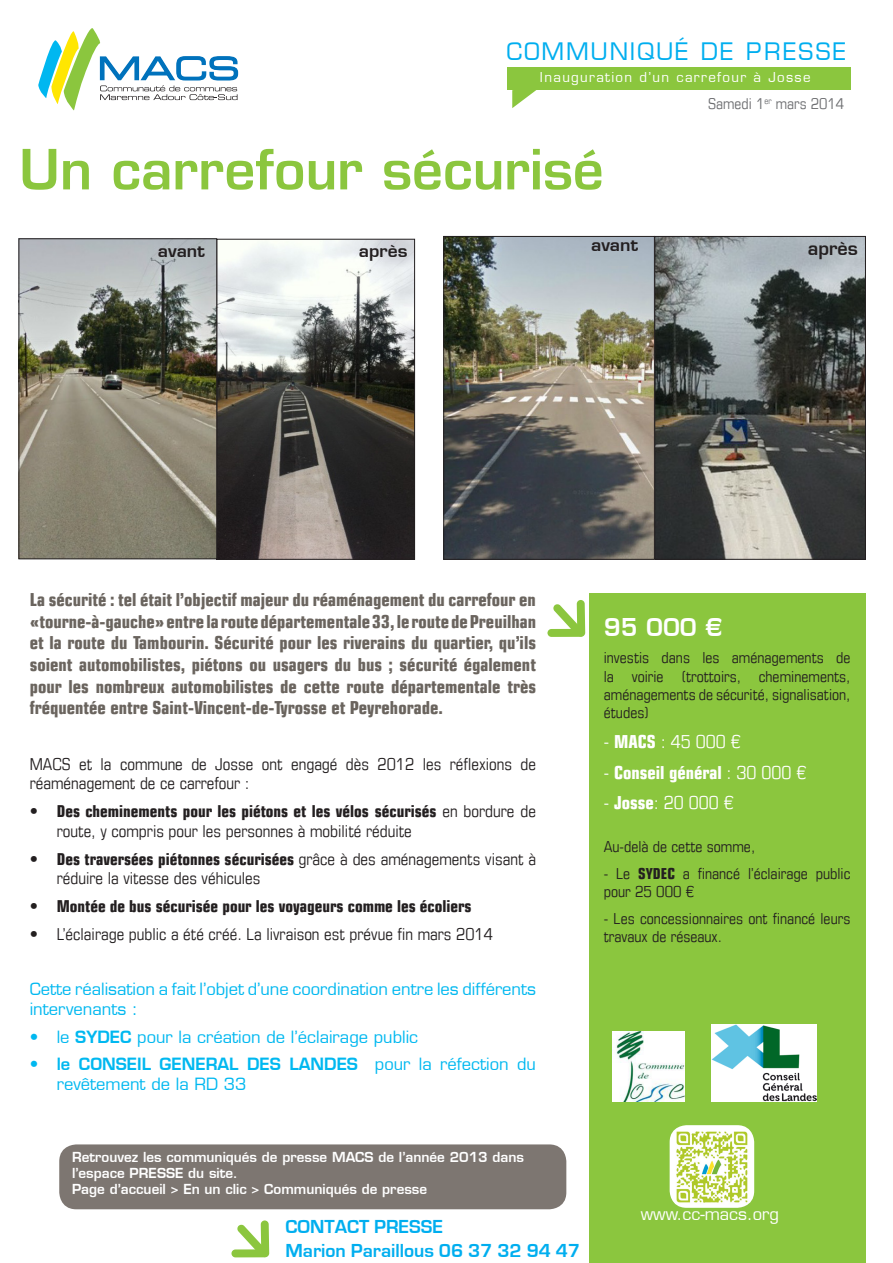
<style>
.page{position:relative;width:893px;height:1263px;background:#fff}
.page>*{position:absolute;margin:0;border:0;box-sizing:border-box;transform-origin:0 0}
.t1{font:600 54px "Eurostile LT";color:#8bc63e}
.t2{font:600 24px "Eurostile LT";color:#fff}
.t3{font:23.55px "Eurostile LT";letter-spacing:.075em;color:#00aeef}
.t4{font:700 19.5px "Eurostile";color:#00aeef}
.t5{font:700 condensed 18px/21.6px "Eurostile LT";color:#6a645e;text-align:justify}
.t6{font:condensed 18px "Eurostile LT";color:#fff}
.t7{font:700 condensed 18px "Eurostile LT";color:#fff}
.t8{font:600 18px "Eurostile LT";color:#231f20}
.t9{font:condensed 16.5px/19.8px "Eurostile LT";color:#231f20}
.t10{font:16.5px/19.8px "Eurostile LT";color:#00b8f0}
.t11{font:700 condensed 16.5px "Eurostile LT";color:#231f20}
.t12{font:600 16.5px "Eurostile LT";color:#231f20;scale:1.06 1}
.t13{font:16.5px "Eurostile LT";color:#fff}
.t14{font:condensed 15.3px/18.3px "Eurostile LT";color:#231f20}
.t15{font:condensed 15px "Eurostile LT";color:#6c6d70}
.t16{font:600 13.5px/16.2px "Eurostile LT";color:#fff}
.t17{font:13.35px "Eurostile LT";letter-spacing:.1em;color:#fff}
.s1{font-weight:700}
.s2{font-weight:600}
.s3{font-weight:400}
</style>
<div class="page">
<div style="left:589px;top:593px;width:277px;height:670px;background:#8bc63e"></div>
<div style="left:507px;top:67px;width:343px;height:23px;background:#8bc63e"></div>
<svg style="left:512px;top:90px;width:25px;height:18px"></svg>
<svg style="left:553px;top:600px;width:32px;height:37px"></svg>
<div style="left:547px;top:629px;width:37px;height:8px;background:#8bc63e;border-radius:4px"></div>
<img style="left:21px;top:241px;width:392px;height:316px">
<div style="left:217px;top:239px;width:198px;height:320px;border:1px solid #231f20"></div>
<div style="left:19px;top:239px;width:198px;height:320px;border:1px solid #231f20"></div>
<svg style="left:237px;top:1220px;width:32px;height:37px"></svg>
<div style="left:231px;top:1249px;width:37px;height:8px;background:#8bc63e;border-radius:4px"></div>
<div style="left:59px;top:1144px;width:507px;height:65px;background:#7d7671;border-radius:17px"></div>
<img style="left:446px;top:238px;width:418px;height:319px">
<div style="left:655px;top:236px;width:211px;height:323px;border:1px solid #231f20"></div>
<div style="left:444px;top:236px;width:211px;height:323px;border:1px solid #231f20"></div>
<img style="left:612px;top:1031px;width:73px;height:70px">
<img style="left:712px;top:1024px;width:104px;height:77px">
<img style="left:670px;top:1125px;width:84px;height:83px">
<svg style="left:38px;top:28px;width:200px;height:82px"></svg>
<p class="t3" style="left:507px;top:37px;width:341px">COMMUNIQUÉ DE PRESSE</p>
<p class="t17" style="left:540px;top:69px;width:272px">Inauguration d’un carrefour à Josse</p>
<p class="t1" style="left:19px;top:136px;width:586px">Un carrefour sécurisé</p>
<p class="t15" style="left:708px;top:94px;width:137px">Samedi 1<sup>er</sup> mars 2014</p>
<p class="t12" style="left:158px;top:241px;width:46px">avant</p>
<p class="t12" style="left:359px;top:241px;width:47px">après</p>
<p class="t12" style="left:591px;top:235px;width:46px">avant</p>
<p class="t8" style="left:808px;top:238px;width:52px">après</p>
<p class="t5" style="left:30px;top:589px;width:508px">La sécurité : tel était l’objectif majeur du réaménagement du carrefour en «tourne-à-gauche» entre la route départementale 33, le route de Preuilhan et la route du Tambourin. Sécurité pour les riverains du quartier, qu’ils soient automobilistes, piétons ou usagers du bus ; sécurité également pour les nombreux automobilistes de cette route départementale très fréquentée entre Saint-Vincent-de-Tyrosse et Peyrehorade.</p>
<p class="t9" style="left:30px;top:754px;width:508px">MACS et la commune de Josse ont engagé dès 2012 les réflexions de réaménagement de ce carrefour :</p>
<p class="t9" style="left:57px;top:801px;width:481px;text-indent:-27px"><span class="s1">• Des cheminements pour les piétons et les vélos sécurisés</span> en bordure de route, y compris pour les personnes à mobilité réduite</p>
<p class="t9" style="left:57px;top:848px;width:481px;text-indent:-27px"><span class="s1">• Des traversées piétonnes sécurisées</span> grâce à des aménagements visant à réduire la vitesse des véhicules</p>
<p class="t11" style="left:30px;top:896px;width:443px">• Montée de bus sécurisée pour les voyageurs comme les écoliers</p>
<p class="t9" style="left:30px;top:924px;width:465px">• L’éclairage public a été créé. La livraison est prévue fin mars 2014</p>
<p class="t10" style="left:30px;top:979px;width:508px">Cette réalisation a fait l’objet d’une coordination entre les différents intervenants :</p>
<p class="t10" style="left:30px;top:1027px;width:390px">• le <span class="s2">SYDEC</span> pour la création de l’éclairage public</p>
<p class="t10" style="left:57px;top:1054px;width:481px;text-indent:-27px"><span class="s2">• le CONSEIL GENERAL DES LANDES</span> pour la réfection du revêtement de la RD 33</p>
<p class="t16" style="left:72px;top:1149px;width:454px">Retrouvez les communiqués de presse MACS de l’année 2013 dans l’espace PRESSE du site.<br>Page d’accueil &gt; En un clic &gt; Communiqués de presse</p>
<p class="t4" style="left:285px;top:1216px;width:159px">CONTACT PRESSE</p>
<p class="t4" style="left:285px;top:1240px;width:296px">Marion Paraillous 06 37 32 94 47</p>
<p class="t2" style="left:604px;top:613px;width:120px">95 000 €</p>
<p class="t14" style="left:604px;top:648px;width:248px;text-align:justify">investis dans les aménagements de la voirie (trottoirs, cheminements, aménagements de sécurité, signalisation, études)</p>
<p class="t6" style="left:604px;top:731px;width:139px">- <span class="s1">MACS</span> : 45 000 €</p>
<p class="t7" style="left:604px;top:761px;width:204px"><span class="s3">-</span> Conseil général <span class="s3">: 30 000 €</span></p>
<p class="t6" style="left:604px;top:792px;width:132px">- <span class="s1">Josse</span>: 20 000 €</p>
<p class="t14" style="left:604px;top:837px;width:153px">Au-delà de cette somme,</p>
<p class="t14" style="left:604px;top:864px;width:248px">- Le <span class="s1">SYDEC</span> a financé l’éclairage public pour 25 000 €</p>
<p class="t14" style="left:604px;top:909px;width:248px">- Les concessionnaires ont financé leurs travaux de réseaux.</p>
<p class="t13" style="left:641px;top:1204px;width:140px">www.cc-macs.org</p>
</div>
